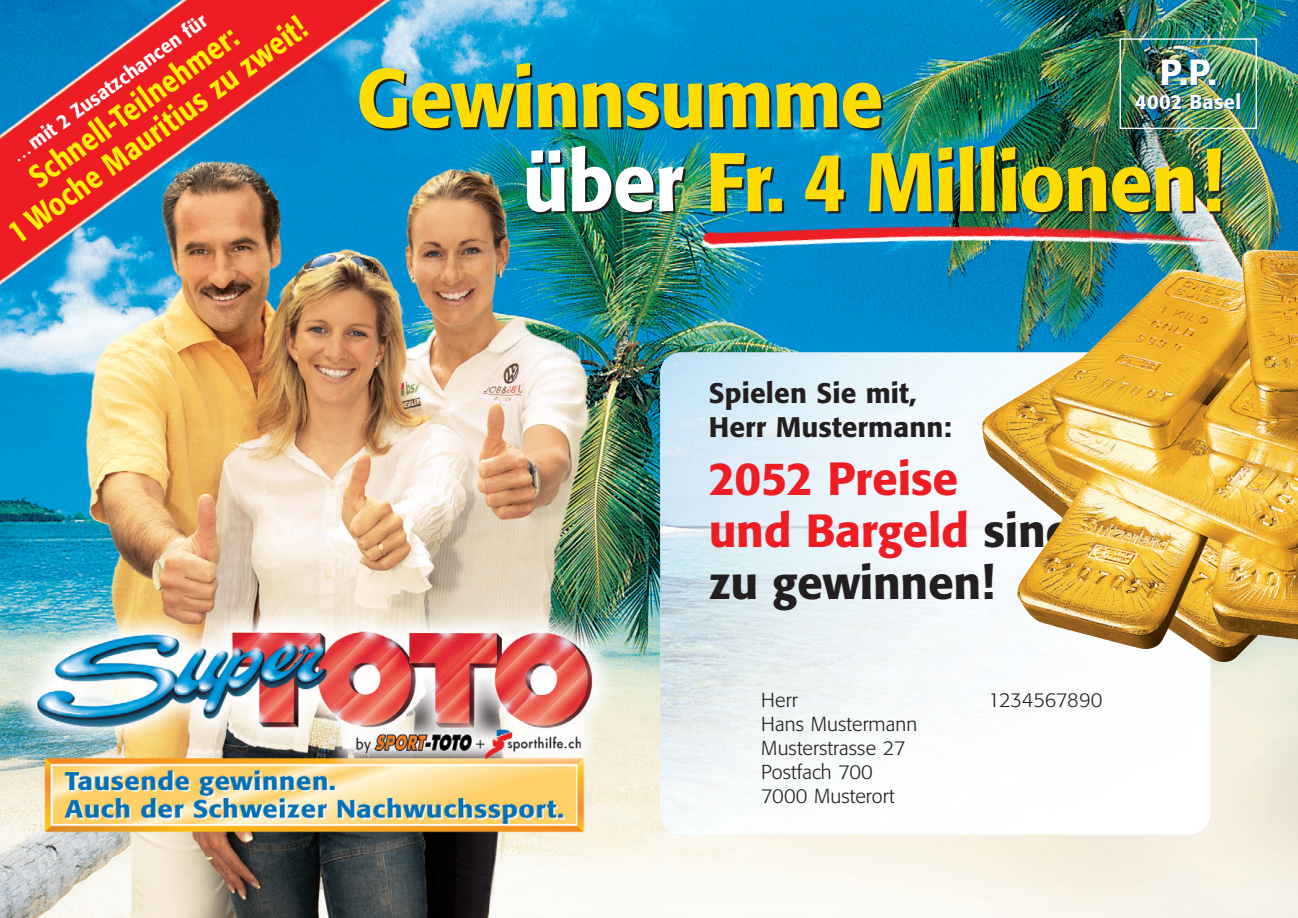
<style>
.page{position:relative;width:1298px;height:918px;background:#fff}
.page>*{position:absolute;margin:0;border:0;box-sizing:border-box;transform-origin:0 0}
.t1{font:500 82px/84px "Formata";letter-spacing:-.02em;color:#ffdc01;scale:.94 1}
.t2{font:500 46px/52px "Formata";letter-spacing:-.005em;color:#ee1d23}
.t3{font:500 36px "Formata";color:#fff}
.t4{font:500 31.6px/33px "Formata";color:#fff101;text-align:center;scale:.84 1}
.t5{font:500 28px/34px "Formata";letter-spacing:.005em;color:#231f20}
.t6{font:300 20px/24px "Formata";letter-spacing:.005em;color:#231f20}
.t7{font:500 20px "Formata";letter-spacing:.01em;color:#fff;scale:.94 1}
.t8{font:300 20px "Formata";letter-spacing:-.015em;color:#231f20}
.t9{font:500 20px "Formata";letter-spacing:.01em;color:#fff}
.s1{color:#fff}
.s2{color:#231f20}
</style>
<div class="page">
<img style="left:0;top:0;width:1298px;height:918px">
<img style="left:660px;top:353px;width:550px;height:481px;border-radius:21px">
<img style="left:982px;top:249px;width:316px;height:414px">
<img style="left:692px;top:259px;width:557px;height:4px">
<img style="left:690px;top:219px;width:560px;height:40px">
<div style="left:1120px;top:38px;width:137px;height:91px;border:1px solid #fff"></div>
<h3 class="t4" style="left:-16px;top:198px;width:430px;rotate:-36deg">Schnell-Teilnehmer:<br>1 Woche Mauritius zu zweit!</h3>
<p class="t7" style="left:8px;top:150px;width:253px;rotate:-36deg">…mit 2 Zusatzchancen für</p>
<h3 class="t3" style="left:1160px;top:56px;width:58px">P.P.</h3>
<p class="t9" style="left:1135px;top:93px;width:107px">4002 Basel</p>
<h1 class="t1" style="left:522px;top:63px;width:747px;text-indent:-166px">Gewinnsumme<br><span class="s1">über</span> Fr. 4 Millionen!</h1>
<h3 class="t5" style="left:709px;top:379px;width:244px">Spielen Sie mit,<br>Herr Mustermann:</h3>
<h2 class="t2" style="left:709px;top:457px;width:366px">2052 Preise<br>und Bargeld <span class="s2">sind zu gewinnen!</span></h2>
<p class="t6" style="left:761px;top:690px;width:38px">Herr</p>
<p class="t8" style="left:988px;top:692px;width:116px">1234567890</p>
<p class="t6" style="left:761px;top:714px;width:158px">Hans Mustermann<br>Musterstrasse 27<br>Postfach 700<br>7000 Musterort</p>
</div>
